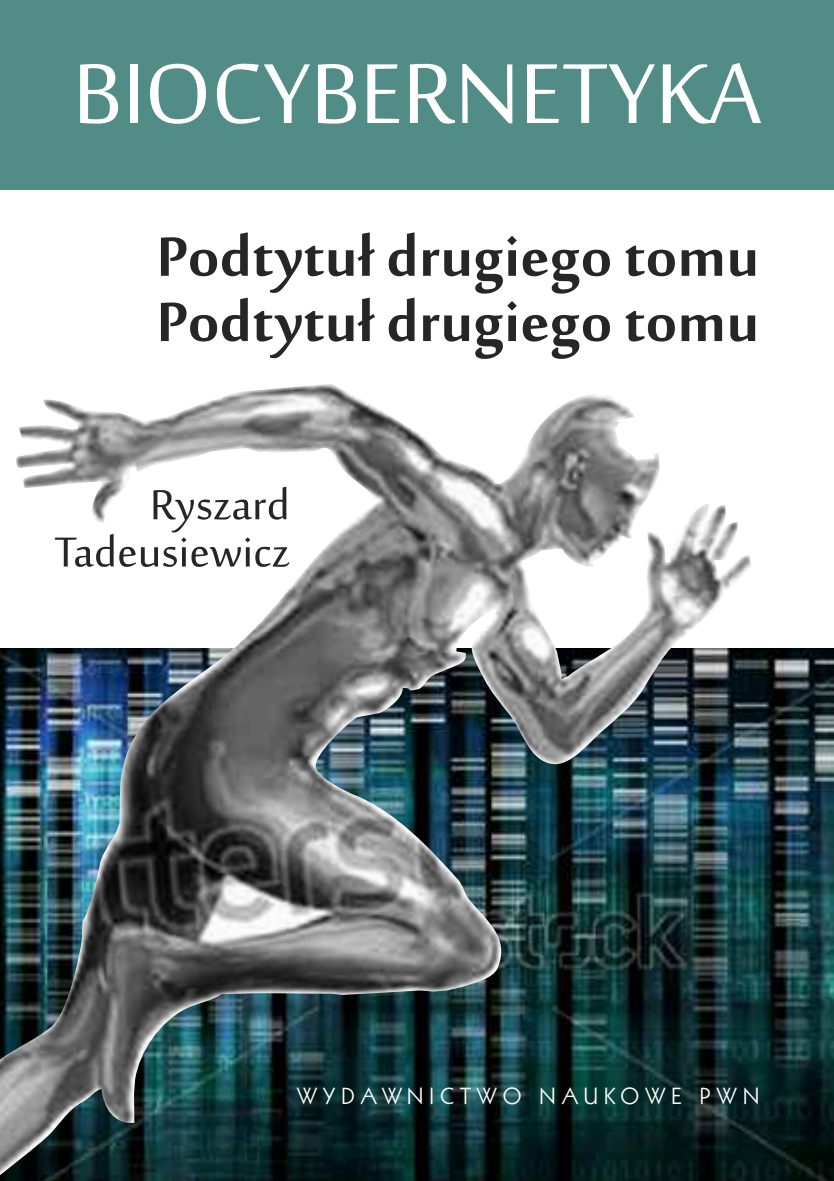
<style>
.page{position:relative;width:834px;height:1181px;background:#fff}
.page>*{position:absolute;margin:0;border:0;box-sizing:border-box;transform-origin:0 0}
.t1{font:117.25px "Sakkal Majalla";color:#fff}
.t2{font:700 76.48px/65.3px "Sakkal Majalla";color:#272627}
.t3{font:57.93px/47.2px "Sakkal Majalla";color:#272627;text-align:right}
.t4{font:22.75px "Geometric 231 BT Roman C";letter-spacing:.25em;color:#fff}
</style>
<div class="page">
<img style="left:0;top:648px;width:833px;height:533px">
<img style="left:0;top:384px;width:753px;height:791px">
<div style="left:0;top:0;width:833px;height:190px;background:#518c86"></div>
<h1 class="t1" style="left:73px;top:14px;width:690px">BiocyBeRneTyka</h1>
<p class="t2" style="left:156px;top:217px;width:604px">Podtytuł drugiego tomu<br>Podtytuł drugiego tomu</p>
<p class="t3" style="left:54px;top:476px;width:237px">Ryszard<br>Tadeusiewicz</p>
<p class="t4" style="left:296px;top:1083px;width:464px">WYDAWNICTWO NAUKOWE PWN</p>
</div>
